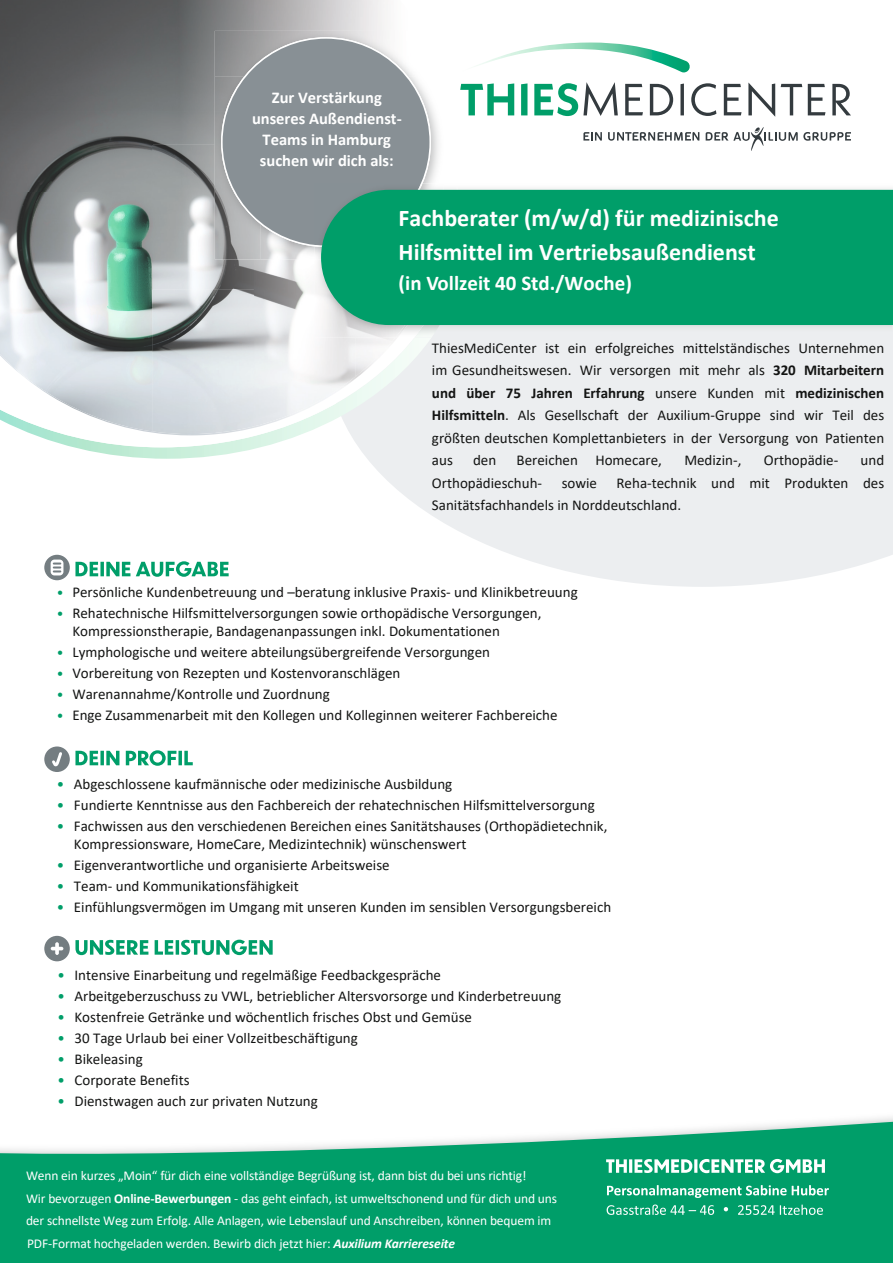
<style>
.page{position:relative;width:893px;height:1263px;background:#fff}
.page>*{position:absolute;margin:0;border:0;box-sizing:border-box;transform-origin:0 0}
.t1{font:700 24px/33.5px "Calibri";color:#fff}
.t2{font:700 21px "Calibri";color:#fff}
.t3{font:700 16.5px/21px "Calibri";color:#fff;text-align:center}
.t4{font:15px/22.5px "Calibri";color:#131413}
.t5{font:13.5px/22.5px "Calibri";letter-spacing:-.01em;color:#fff}
.s1{font-style:inherit}
.s2{font-weight:700}
.s3{font-size:13.65px;color:#009e69}
.s4{color:#009e69}
.s5{font-weight:700;font-style:italic}
</style>
<div class="page">
<svg style="left:0;top:1117px;width:893px;height:146px;fill:#009e69"></svg>
<svg style="left:607px;top:1204px;width:216px;height:11px;background:#3ab48b"></svg>
<svg style="left:607px;top:1185px;width:222px;height:13px;background:#4cbb96"></svg>
<svg style="left:606px;top:1159px;width:219px;height:14px"></svg>
<svg style="left:368px;top:325px;width:525px;height:262px;background:#eeeff1"></svg>
<svg style="left:73px;top:447px;width:358px;height:12px"></svg>
<svg style="left:32px;top:338px;width:427px;height:109px"></svg>
<svg style="left:0;top:338px;width:457px;height:96px;fill:#eceef0"></svg>
<img style="left:0;top:386px;width:37px;height:9px">
<img style="left:345px;top:338px;width:53px;height:49px">
<img style="left:49px;top:386px;width:296px;height:49px">
<img style="left:0;top:0;width:152px;height:386px">
<img style="left:152px;top:0;width:102px;height:434px">
<img style="left:254px;top:259px;width:102px;height:127px">
<img style="left:355px;top:338px;width:40px;height:39px">
<img style="left:37px;top:386px;width:115px;height:45px">
<img style="left:254px;top:386px;width:89px;height:40px">
<img style="left:215px;top:31px;width:171px;height:45px">
<img style="left:215px;top:76px;width:45px;height:183px">
<img style="left:260px;top:247px;width:55px;height:12px">
<svg style="left:221px;top:37px;width:210px;height:210px;background:#959b9f"></svg>
<img style="left:467px;top:325px;width:425px;height:7px">
<img style="left:457px;top:325px;width:10px;height:13px">
<img style="left:409px;top:325px;width:40px;height:13px">
<img style="left:315px;top:259px;width:94px;height:79px">
<img style="left:315px;top:183px;width:128px;height:76px">
<img style="left:315px;top:183px;width:107px;height:64px">
<div style="left:321px;top:190px;width:572px;height:135px;background:#009e69"></div>
<svg style="left:44px;top:555px;width:26px;height:25px"></svg>
<svg style="left:51px;top:560px;width:12px;height:15px"></svg>
<svg style="left:54px;top:562px;width:6px;height:10px"></svg>
<div style="left:44px;top:746px;width:26px;height:26px;background:#747d81;border-radius:50%"></div>
<svg style="left:49px;top:752px;width:13px;height:18px"></svg>
<div style="left:44px;top:936px;width:26px;height:25px;background:#747d81;border-radius:50%"></div>
<svg style="left:51px;top:947px;width:12px;height:3px"></svg>
<svg style="left:55px;top:942px;width:4px;height:13px"></svg>
<svg style="left:75px;top:561px;width:154px;height:16px"></svg>
<svg style="left:75px;top:750px;width:118px;height:16px"></svg>
<svg style="left:75px;top:940px;width:198px;height:15px"></svg>
<svg style="left:460px;top:82px;width:391px;height:35px"></svg>
<svg style="left:477px;top:43px;width:213px;height:29px"></svg>
<svg style="left:583px;top:132px;width:19px;height:9px"></svg>
<svg style="left:608px;top:132px;width:91px;height:9px"></svg>
<svg style="left:706px;top:127px;width:145px;height:24px"></svg>
<p class="t3" style="left:252px;top:86px;width:151px">Zur Verstärkung unseres <span class="s1">Außendienst-<br>Teams i</span>n Hamburg suchen wir dich als:</p>
<h1 class="t1" style="left:399px;top:201px;width:382px">Fachberater (m/w/d) für medizinische<br>Hilfsmittel im Vertriebsa<span class="s1">ußendienst</span></h1>
<h2 class="t2" style="left:399px;top:268px;width:235px">(in Vollzeit 40 Std./Woche)</h2>
<p class="t4" style="left:432px;top:336px;width:454px;text-align:justify">ThiesMediCenter ist ein erfolgreiches mittelständisches Unternehmen im Gesundheitswesen. Wir versorgen mit mehr als <span class="s2">320 Mitarbeitern und über 75 Jahren Erfahrung</span> unsere Kunden mit <span class="s2">medizinischen Hilfsmitteln</span>. Als Gesellschaft der Auxilium-Gruppe sind wir Teil des größten deutschen Komplettanbieters in der Versorgung von Patienten aus</p>
<p class="t4" style="left:473px;top:448px;width:25px">den</p>
<p class="t4" style="left:517px;top:448px;width:147px">Bereichen Homecare,</p>
<p class="t4" style="left:684px;top:448px;width:59px">Medizin-,</p>
<p class="t4" style="left:764px;top:448px;width:76px">Orthopädie-</p>
<p class="t4" style="left:861px;top:448px;width:25px">und</p>
<p class="t4" style="left:432px;top:471px;width:112px">Orthopädieschuh-</p>
<p class="t4" style="left:562px;top:471px;width:37px">sowie</p>
<p class="t4" style="left:432px;top:471px;width:454px;text-indent:185px">Reha-technik und mit Produkten des<br>Sanitätsfachhandels in Norddeutschland.</p>
<p class="t4" style="left:57px;top:580px;width:522px"><span class="s3">•</span> Persönliche Kundenbetreuung und –beratung inklusive Praxis- und Klinikbetreuung</p>
<p class="t4" style="left:72px;top:604px;width:471px;line-height:18px;text-indent:-15px"><span class="s3">•</span> Rehatechnische Hilfsmittelversorgungen sowie orthopädische Versorgungen,<br>Kompressionstherapie, Bandagenanpassungen inkl. Dokumentationen</p>
<p class="t4" style="left:57px;top:640px;width:435px"><span class="s3">•</span> Lymphologische und weitere abteilungsübergreifende Versorgungen</p>
<p class="t4" style="left:57px;top:661px;width:345px"><span class="s3">•</span> Vorbereitung von Rezepten und Kostenvoranschlägen</p>
<p class="t4" style="left:57px;top:682px;width:274px"><span class="s3">•</span> Warenannahme/Kontrolle und Zuordnung</p>
<p class="t4" style="left:57px;top:703px;width:502px"><span class="s3">•</span> Enge Zusammenarbeit mit den Kollegen und Kolleginnen weiterer Fachbereiche</p>
<p class="t4" style="left:57px;top:772px;width:397px"><span class="s4">•</span> Abgeschlossene kaufmännische oder medizinische Ausbildung</p>
<p class="t4" style="left:57px;top:793px;width:539px"><span class="s4">•</span> Fundierte Kenntnisse aus den Fachbereich der rehatechnischen Hilfsmittelversorgung</p>
<p class="t4" style="left:74px;top:817px;width:535px;line-height:18px;text-indent:-17px"><span class="s4">•</span> Fachwissen aus den verschiedenen Bereichen eines Sanitätshauses (Orthopädietechnik,<br>Kompressionsware, HomeCare, Medizintechnik) wünschenswert</p>
<p class="t4" style="left:57px;top:853px;width:334px"><span class="s4">•</span> Eigenverantwortliche und organisierte Arbeitsweise</p>
<p class="t4" style="left:57px;top:874px;width:243px"><span class="s4">•</span> Team- und Kommunikationsfähigkeit</p>
<p class="t4" style="left:57px;top:895px;width:556px"><span class="s4">•</span> Einfühlungsvermögen im Umgang mit unseren Kunden im sensiblen Versorgungsbereich</p>
<p class="t4" style="left:58px;top:963px;width:385px"><span class="s4">•</span> Intensive Einarbeitung und regelmäßige Feedbackgespräche</p>
<p class="t4" style="left:58px;top:984px;width:505px"><span class="s4">•</span> Arbeitgeberzuschuss zu VWL, betrieblicher Altersvorsorge und Kinderbetreuung</p>
<p class="t4" style="left:58px;top:1005px;width:416px"><span class="s4">•</span> Kostenfreie Getränke und wöchentlich frisches Obst und Gemüse</p>
<p class="t4" style="left:58px;top:1026px;width:302px"><span class="s4">•</span> 30 Tage Urlaub bei einer Vollzeitbeschäftigung</p>
<p class="t4" style="left:58px;top:1047px;width:87px"><span class="s4">•</span> Bikeleasing</p>
<p class="t4" style="left:58px;top:1068px;width:134px"><span class="s4">•</span> Corporate Benefits</p>
<p class="t4" style="left:58px;top:1089px;width:262px"><span class="s4">•</span> Dienstwagen auch zur privaten Nutzung</p>
<p class="t5" style="left:26px;top:1164px;width:532px">Wenn ein kurzes „Moin“ für dich eine vollständige Begrüßung ist, dann bist du bei uns richtig!<br>Wir bevorzugen <span class="s2">Online-Bewerbungen</span> - das geht einfach, ist umweltschonend und für dich und uns der schnellste Weg zum Erfolg. Alle Anlagen, wie Lebenslauf und Anschreiben, können bequem im PDF-Format hochgeladen werden. Bewirb dich jetzt hier: <span class="s5">Auxilium Karriereseite</span></p>
</div>
